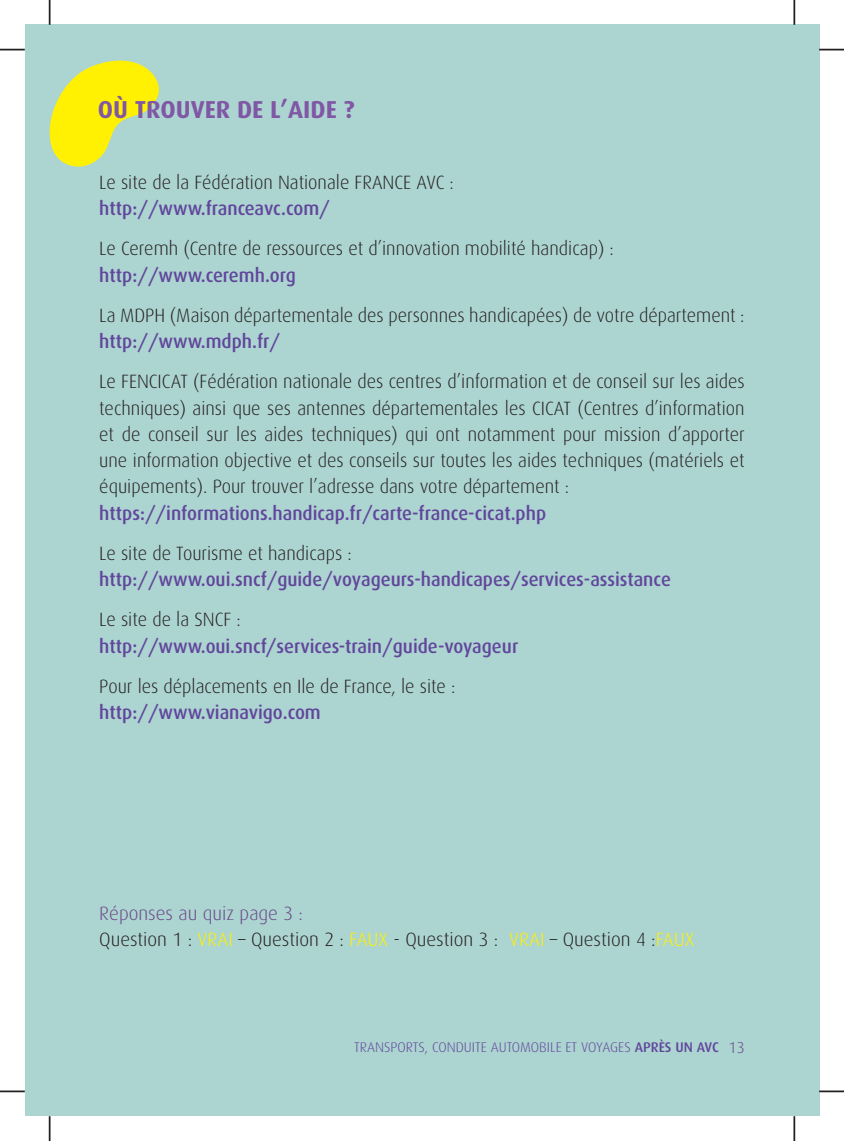
<style>
.page{position:relative;width:844px;height:1141px;background:#fff}
.page>*{position:absolute;margin:0;border:0;box-sizing:border-box;transform-origin:0 0}
.t1{font:700 24.5px "Dax";color:#8057a4}
.t2{font:300 19.25px/26.2px "Dax";color:#231f20;text-align:justify;scale:.96 1}
.t3{font:500 19.25px "Dax";color:#61469c;scale:.96 1}
.t4{font:300 19.25px/26.2px "Dax";color:#231f20}
.t5{font:300 14px "Dax";color:#61469c}
.s1{color:#6a4689}
.s2{color:#fff101}
.s3{font-weight:500}
.s4{font-size:15.75px;color:#6a4689}
</style>
<div class="page">
<div style="left:25px;top:25px;width:794px;height:1091px;background:#acd4d0"></div>
<svg style="left:49px;top:60px;width:110px;height:107px"></svg>
<svg style="left:0;top:49px;width:25px;height:1px"></svg>
<svg style="left:49px;top:0;width:1px;height:25px"></svg>
<svg style="left:819px;top:49px;width:24px;height:1px"></svg>
<hr style="left:793px;top:0;width:2px;height:25px;background:#231f20">
<hr style="left:0;top:1090px;width:25px;height:2px;background:#231f20">
<svg style="left:49px;top:1116px;width:1px;height:25px"></svg>
<hr style="left:819px;top:1090px;width:24px;height:2px;background:#231f20">
<hr style="left:793px;top:1116px;width:2px;height:25px;background:#231f20">
<p class="t1" style="left:98px;top:95px;width:258px">OÙ TROUVER DE L’AIDE ?</p>
<p class="t2" style="left:99px;top:169px;width:371px">Le site de la Fédération Nationale FRANCE AVC :</p>
<p class="t3" style="left:99px;top:198px;width:241px">http://www.franceavc.com/</p>
<p class="t2" style="left:99px;top:236px;width:537px">Le Ceremh (Centre de ressources et d’innovation mobilité handicap) :</p>
<p class="t3" style="left:99px;top:264px;width:206px">http://www.ceremh.org</p>
<p class="t2" style="left:99px;top:302px;width:673px">La MDPH (Maison départementale des personnes handicapées) de votre département :</p>
<p class="t3" style="left:99px;top:331px;width:190px">http://www.mdph.fr/</p>
<p class="t2" style="left:99px;top:369px;width:673px">Le FENCICAT (Fédération nationale des centres d’information et de conseil sur les aides techniques) ainsi que ses antennes départementales les CICAT (Centres d’information et de conseil sur les aides techniques) qui ont notamment pour mission d’apporter une information objective et des conseils sur toutes les aides techniques (matériels et équipements). Pour trouver l’adresse dans votre département :</p>
<p class="t3" style="left:99px;top:502px;width:467px">https://informations.handicap.fr/carte-france-cicat.php</p>
<p class="t2" style="left:99px;top:540px;width:264px">Le site de Tourisme et handicaps :</p>
<p class="t3" style="left:99px;top:569px;width:597px">http://www.oui.sncf/guide/voyageurs-handicapes/services-assistance</p>
<p class="t2" style="left:99px;top:607px;width:149px">Le site de la SNCF :</p>
<p class="t3" style="left:99px;top:635px;width:438px">http://www.oui.sncf/services-train/guide-voyageur</p>
<p class="t2" style="left:99px;top:673px;width:372px">Pour les déplacements en Ile de France, le site :</p>
<p class="t3" style="left:99px;top:702px;width:232px">http://www.vianavigo.com</p>
<p class="t4" style="left:99px;top:900px;width:596px"><span class="s1">Réponses au quiz page 3 :<br></span>Question 1 : <span class="s2">VRAI</span> – Question 2 : <span class="s2">FAUX</span> - Question 3 : <span class="s2">VRAI</span> – Question 4 :<span class="s2">FAUX</span></p>
<p class="t5" style="left:354px;top:1039px;width:392px">TRANSPORTS, CONDUITE AUTOMOBILE ET VOYAGES <span class="s3">APRÈS UN AVC</span> <span class="s4">13</span></p>
</div>
